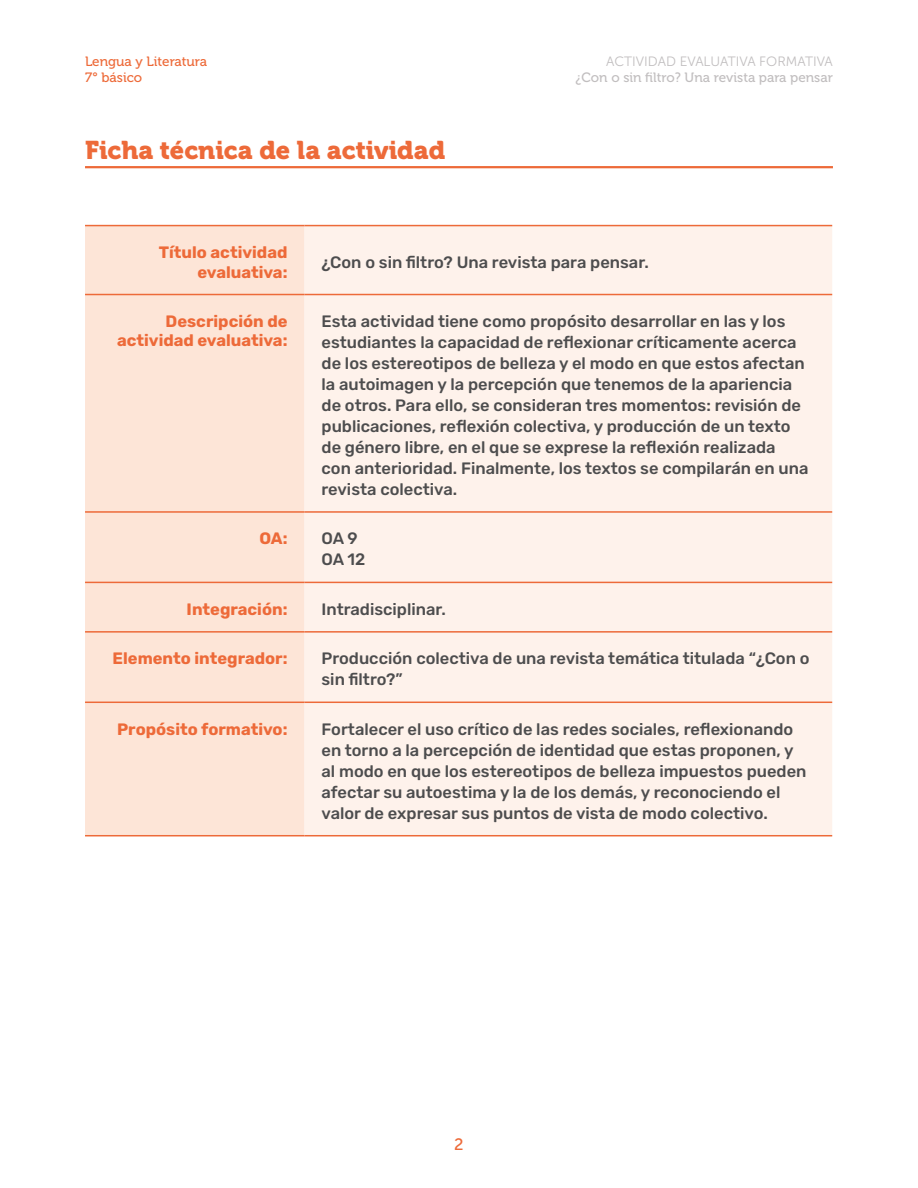
<style>
.page{position:relative;width:918px;height:1188px;background:#fff}
.page>*{position:absolute;margin:0;border:0;box-sizing:border-box;transform-origin:0 0}
.t1{font:25.5px "Museo 900";color:#ed6a39}
.t2{font:500 16.5px/21px "Rubik";color:#4d4d4e}
.t3{font:700 16.5px/19.5px "Rubik";color:#ed6a39;text-align:right}
.t4{font:16.5px "Museo Sans 500";color:#ed6a39}
.t5{font:13.5px "Museo 500";color:#c1bebf}
.t6{font:13.5px "Museo Sans 300";color:#c1bebf}
.t7{font:13.5px/16.2px "Museo 500";color:#ed6a39}
</style>
<div class="page">
<hr style="left:85px;top:166px;width:748px;height:2px;background:#ed6a39">
<div style="left:85px;top:226px;width:220px;height:609px;background:#fde5d7"></div>
<div style="left:305px;top:226px;width:527px;height:609px;background:#fef2eb"></div>
<hr style="left:305px;top:835px;width:527px;height:1px;background:#ed6a39">
<hr style="left:305px;top:225px;width:527px;height:1px;background:#ed6a39">
<hr style="left:305px;top:294px;width:527px;height:1px;background:#ed6a39">
<hr style="left:85px;top:225px;width:220px;height:1px;background:#ed6a39">
<hr style="left:85px;top:294px;width:220px;height:1px;background:#ed6a39">
<hr style="left:305px;top:511px;width:527px;height:2px;background:#ed6a39">
<hr style="left:305px;top:582px;width:527px;height:1px;background:#ed6a39">
<hr style="left:305px;top:631px;width:527px;height:2px;background:#ed6a39">
<hr style="left:85px;top:511px;width:220px;height:2px;background:#ed6a39">
<hr style="left:85px;top:582px;width:220px;height:1px;background:#ed6a39">
<hr style="left:85px;top:631px;width:220px;height:2px;background:#ed6a39">
<hr style="left:305px;top:702px;width:527px;height:1px;background:#ed6a39">
<hr style="left:85px;top:702px;width:220px;height:1px;background:#ed6a39">
<hr style="left:85px;top:835px;width:220px;height:1px;background:#ed6a39">
<p class="t7" style="left:85px;top:53px;width:124px">Lengua y Literatura<br>7° básico</p>
<p class="t6" style="left:606px;top:54px;width:228px">ACTIVIDAD EVALUATIVA FORMATIVA</p>
<p class="t5" style="left:575px;top:70px;width:259px">¿Con o sin filtro? Una revista para pensar</p>
<h1 class="t1" style="left:85px;top:135px;width:362px">Ficha técnica de la actividad</h1>
<p class="t3" style="left:159px;top:243px;width:130px">Título actividad evaluativa:</p>
<p class="t2" style="left:322px;top:252px;width:329px">¿Con o sin filtro? Una revista para pensar.</p>
<p class="t3" style="left:117px;top:312px;width:172px">Descripción de actividad evaluativa:</p>
<p class="t2" style="left:322px;top:311px;width:488px">Esta actividad tiene como propósito desarrollar en las y los estudiantes la capacidad de reflexionar críticamente acerca de los estereotipos de belleza y el modo en que estos afectan la autoimagen y la percepción que tenemos de la apariencia de otros. Para ello, se consideran tres momentos: revisión de publicaciones, reflexión colectiva, y producción de un texto de género libre, en el que se exprese la reflexión realizada con anterioridad. Finalmente, los textos se compilarán en una revista colectiva.</p>
<p class="t3" style="left:259px;top:529px;width:30px">OA:</p>
<p class="t2" style="left:322px;top:529px;width:45px">OA 9<br>OA 12</p>
<p class="t3" style="left:187px;top:600px;width:102px">Integración:</p>
<p class="t2" style="left:322px;top:599px;width:126px">Intradisciplinar.</p>
<p class="t3" style="left:113px;top:649px;width:176px">Elemento integrador:</p>
<p class="t2" style="left:322px;top:649px;width:490px">Producción colectiva de una revista temática titulada “¿Con o sin filtro?”</p>
<p class="t3" style="left:117px;top:720px;width:172px">Propósito formativo:</p>
<p class="t2" style="left:322px;top:719px;width:486px">Fortalecer el uso crítico de las redes sociales, reflexionando en torno a la percepción de identidad que estas proponen, y al modo en que los estereotipos de belleza impuestos pueden afectar su autoestima y la de los demás, y reconociendo el valor de expresar sus puntos de vista de modo colectivo.</p>
<p class="t4" style="left:454px;top:1135px;width:11px">2</p>
</div>
